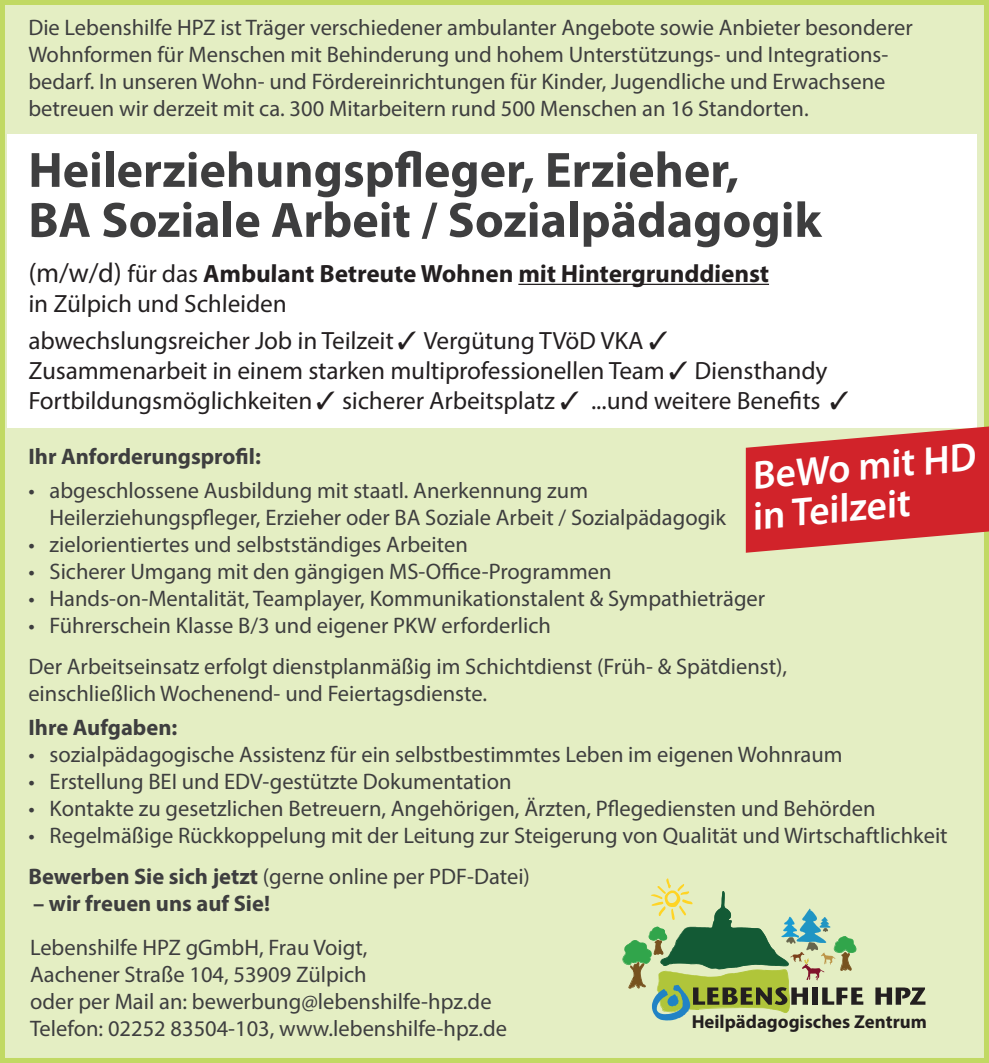
<style>
.page{position:relative;width:989px;height:1063px;background:#fff}
.page>*{position:absolute;margin:0;border:0;box-sizing:border-box;transform-origin:0 0}
.t1{font:700 50px/50px "Myriad Pro";color:#3e3e3f}
.t2{font:600 40px/40px "Myriad Pro";color:#fff}
.t3{font:25px/30px "Myriad Pro";color:#231f20}
.t4{font:700 25px/30px "Myriad Pro";color:#231f20}
.t5{font:22.5px/27px "Myriad Pro";color:#3e3e3f}
.t6{font:700 22.5px "Myriad Pro";color:#3e3e3f}
.t7{font:700 18.75px "Myriad Pro";color:#231f20}
.s1{font-weight:400;font-size:27.5px}
.s2{font-weight:400}
.s3{font-weight:700}
</style>
<div class="page">
<div style="left:2px;top:2px;width:984px;height:1058px;background:#e4eec3"></div>
<div style="left:0;top:0;width:989px;height:1063px;border:5px solid #c1d963"></div>
<div style="left:7px;top:135px;width:970px;height:293px;background:#fff"></div>
<hr style="left:518px;top:284px;width:251px;height:1px;background:#231f20">
<svg style="left:875px;top:987px;width:50px;height:18px"></svg>
<svg style="left:622px;top:878px;width:241px;height:142px"></svg>
<svg style="left:746px;top:426px;width:243px;height:127px"></svg>
<p class="t5" style="left:28px;top:13px;width:886px">Die Lebenshilfe HPZ ist Träger verschiedener ambulanter Angebote sowie Anbieter besonderer Wohnformen für Menschen mit Behinderung und hohem Unterstützungs- und Integrations&shy;bedarf. In unseren Wohn- und Fördereinrichtungen für Kinder, Jugendliche und Erwachsene betreuen wir derzeit mit ca. 300 Mitarbeitern rund 500 Menschen an 16 Standorten.</p>
<h1 class="t1" style="left:28px;top:143px;width:794px">Heilerziehungspfleger, Erzieher,<br>BA Soziale Arbeit / Sozialpädagogik</h1>
<p class="t4" style="left:28px;top:258px;width:742px"><span class="s1">(m/w/d)</span> <span class="s2">für das</span> Ambulant Betreute Wohnen mit Hintergrunddienst <span class="s2">in Zülpich und Schleiden</span></p>
<p class="t3" style="left:28px;top:325px;width:822px">abwechslungsreicher Job in Teilzeit ✓ Vergütung TVöD VKA ✓<br>Zusammenarbeit in einem starken multiprofessionellen Team ✓ Diensthandy<br>Fortbildungsmöglichkeiten ✓ sicherer Arbeitsplatz ✓ ...und weitere Benefits ✓</p>
<p class="t6" style="left:28px;top:442px;width:234px">Ihr Anforderungsprofil:</p>
<p class="t5" style="left:50px;top:477px;width:678px;text-indent:-21px">• abgeschlossene Ausbildung mit staatl. Anerkennung zum<br>Heilerziehungspfleger, Erzieher oder BA Soziale Arbeit / Sozialpädagogik</p>
<p class="t5" style="left:28px;top:531px;width:441px">• zielorientiertes und selbstständiges Arbeiten</p>
<p class="t5" style="left:28px;top:558px;width:585px">• Sicherer Umgang mit den gängigen MS-Office-Programmen</p>
<p class="t5" style="left:28px;top:585px;width:738px">• Hands-on-Mentalität, Teamplayer, Kommunikationstalent &amp; Sympathieträger</p>
<p class="t5" style="left:28px;top:605px;width:760px;line-height:40.5px">• Führerschein Klasse B/3 und eigener PKW erforderlich<br>Der Arbeitseinsatz erfolgt dienstplanmäßig im Schichtdienst (Früh- &amp; Spätdienst),</p>
<p class="t5" style="left:28px;top:679px;width:460px">einschließlich Wochenend- und Feiertagsdienste.</p>
<p class="t6" style="left:28px;top:713px;width:150px">Ihre Aufgaben:</p>
<p class="t5" style="left:28px;top:740px;width:815px">• sozialpädagogische Assistenz für ein selbstbestimmtes Leben im eigenen Wohnraum</p>
<p class="t5" style="left:28px;top:767px;width:485px">• Erstellung BEI und EDV-gestützte Dokumentation</p>
<p class="t5" style="left:28px;top:794px;width:848px">• Kontakte zu gesetzlichen Betreuern, Angehörigen, Ärzten, Pflegediensten und Behörden</p>
<p class="t5" style="left:28px;top:814px;width:920px;line-height:41.2px">• Regelmäßige Rückkoppelung mit der Leitung zur Steigerung von Qualität und Wirtschaftlichkeit<br><span class="s3">Bewerben Sie sich jetzt</span> (gerne online per PDF-Datei)</p>
<p class="t6" style="left:33px;top:889px;width:238px">– wir freuen uns auf Sie!</p>
<h2 class="t2" style="left:746px;top:455px;width:229px;rotate:-5deg">BeWo mit HD in Teilzeit</h2>
<p class="t5" style="left:30px;top:934px;width:478px">Lebenshilfe HPZ gGmbH, Frau Voigt,<br>Aachener Straße 104, 53909 Zülpich<br>oder per Mail an: bewerbung@lebenshilfe-hpz.de Telefon: 02252 83504-103, www.lebenshilfe-hpz.de</p>
<p class="t7" style="left:691px;top:1010px;width:237px">Heilpädagogisches Zentrum</p>
</div>
